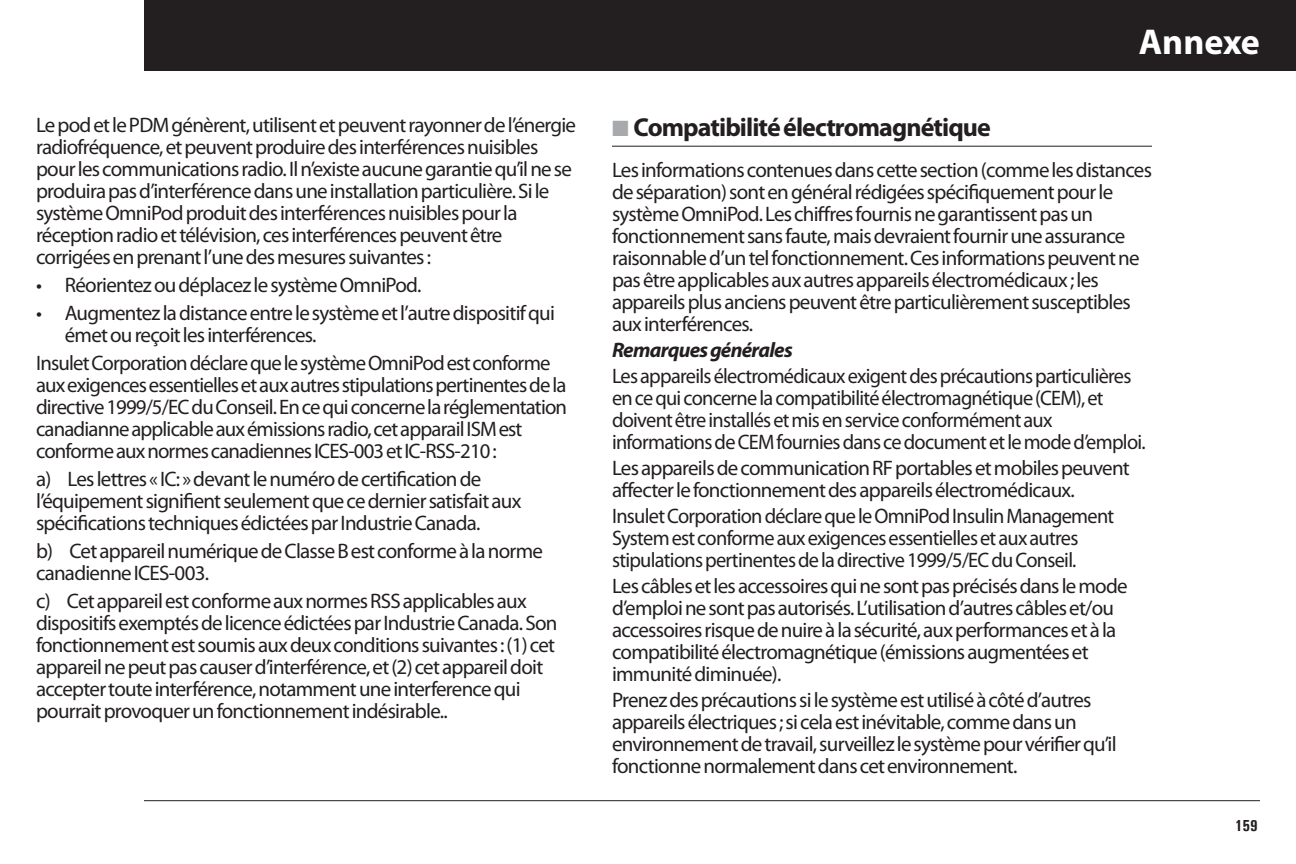
<style>
.page{position:relative;width:1296px;height:864px;background:#fff}
.page>*{position:absolute;margin:0;border:0;box-sizing:border-box;transform-origin:0 0}
.t1{font:700 36px "Myriad Pro";letter-spacing:-.005em;color:#fff}
.Head1{font:700 26px "Myriad Pro";letter-spacing:-.035em;color:#231f20}
.Body{font:21px/22px "Myriad Pro";letter-spacing:-.035em;color:#231f20}
.Bullet_Level_1{font:21px/22px "Myriad Pro";letter-spacing:-.035em;color:#231f20}
.Body-2{font:italic 700 21px "Myriad Pro";letter-spacing:-.035em;color:#231f20}
.t2{font:700 condensed 16px "Univers";color:#231f20}
.s1{color:#a8a9ad}
</style>
<div class="page">
<div style="left:144px;top:0;width:1152px;height:71px;background:#231f20"></div>
<hr style="left:144px;top:800px;width:1116px;height:1px;background:#231f20">
<hr style="left:612px;top:146px;width:540px;height:1px;background:#231f20">
<p class="Body" style="left:36px;top:114px;width:542px">Le pod et le PDM génèrent, utilisent et peuvent rayonner de l’énergie radiofréquence, et peuvent produire des interférences nuisibles pour les communications radio. Il n’existe aucune garantie qu’il ne se produira pas d’interférence dans une installation particulière. Si le système OmniPod produit des interférences nuisibles pour la réception radio et télévision, ces interférences peuvent être corrigées en prenant l’une des mesures suivantes :</p>
<p class="Bullet_Level_1" style="left:36px;top:274px;width:387px">• Réorientez ou déplacez le système OmniPod.</p>
<p class="Bullet_Level_1" style="left:65px;top:302px;width:492px;text-indent:-29px">• Augmentez la distance entre le système et l’autre dispositif qui émet ou reçoit les interférences.</p>
<p class="Body" style="left:36px;top:352px;width:533px">Insulet Corporation déclare que le système OmniPod est conforme aux exigences essentielles et aux autres stipulations pertinentes de la directive 1999/5/EC du Conseil. En ce qui concerne la réglementation canadianne applicable aux émissions radio, cet apparail ISM est conforme aux normes canadiennes ICES-003 et IC-RSS-210 :</p>
<p class="Body" style="left:36px;top:468px;width:487px">a) Les lettres « IC: » devant le numéro de certification de l’équipement signifient seulement que ce dernier satisfait aux spécifications techniques édictées par Industrie Canada.</p>
<p class="Body" style="left:36px;top:540px;width:508px">b) Cet appareil numérique de Classe B est conforme à la norme canadienne ICES-003.</p>
<p class="Body" style="left:36px;top:590px;width:523px">c) Cet appareil est conforme aux normes RSS applicables aux dispositifs exemptés de licence édictées par Industrie Canada. Son fonctionnement est soumis aux deux conditions suivantes : (1) cet appareil ne peut pas causer d’interférence, et (2) cet appareil doit accepter toute interférence, notamment une interference qui pourrait provoquer un fonctionnement indésirable..</p>
<h1 class="t1" style="left:1139px;top:19px;width:123px">Annexe</h1>
<p class="Head1" style="left:612px;top:110px;width:380px"><span class="s1">■</span> Compatibilité électromagnétique</p>
<p class="Body" style="left:612px;top:158px;width:541px">Les informations contenues dans cette section (comme les distances de séparation) sont en général rédigées spécifiquement pour le système OmniPod. Les chiffres fournis ne garantissent pas un fonctionnement sans faute, mais devraient fournir une assurance raisonnable d’un tel fonctionnement. Ces informations peuvent ne pas être applicables aux autres appareils électromédicaux ; les appareils plus anciens peuvent être particulièrement susceptibles aux interférences.</p>
<p class="Body-2" style="left:612px;top:336px;width:182px">Remarques générales</p>
<p class="Body" style="left:612px;top:364px;width:535px">Les appareils électromédicaux exigent des précautions particulières en ce qui concerne la compatibilité électromagnétique (CEM), et doivent être installés et mis en service conformément aux informations de CEM fournies dans ce document et le mode d’emploi.</p>
<p class="Body" style="left:612px;top:456px;width:519px">Les appareils de communication RF portables et mobiles peuvent affecter le fonctionnement des appareils électromédicaux.</p>
<p class="Body" style="left:612px;top:504px;width:504px">Insulet Corporation déclare que le OmniPod Insulin Management<br>System est conforme aux exigences essentielles et aux autres stipulations pertinentes de la directive 1999/5/EC du Conseil.</p>
<p class="Body" style="left:612px;top:574px;width:517px">Les câbles et les accessoires qui ne sont pas précisés dans le mode d’emploi ne sont pas autorisés. L’utilisation d’autres câbles et/ou accessoires risque de nuire à la sécurité, aux performances et à la compatibilité électromagnétique (émissions augmentées et immunité diminuée).</p>
<p class="Body" style="left:612px;top:688px;width:506px">Prenez des précautions si le système est utilisé à côté d’autres appareils électriques ; si cela est inévitable, comme dans un environnement de travail, surveillez le système pour vérifier qu’il fonctionne normalement dans cet environnement.</p>
<p class="t2" style="left:1235px;top:816px;width:24px">159</p>
</div>
